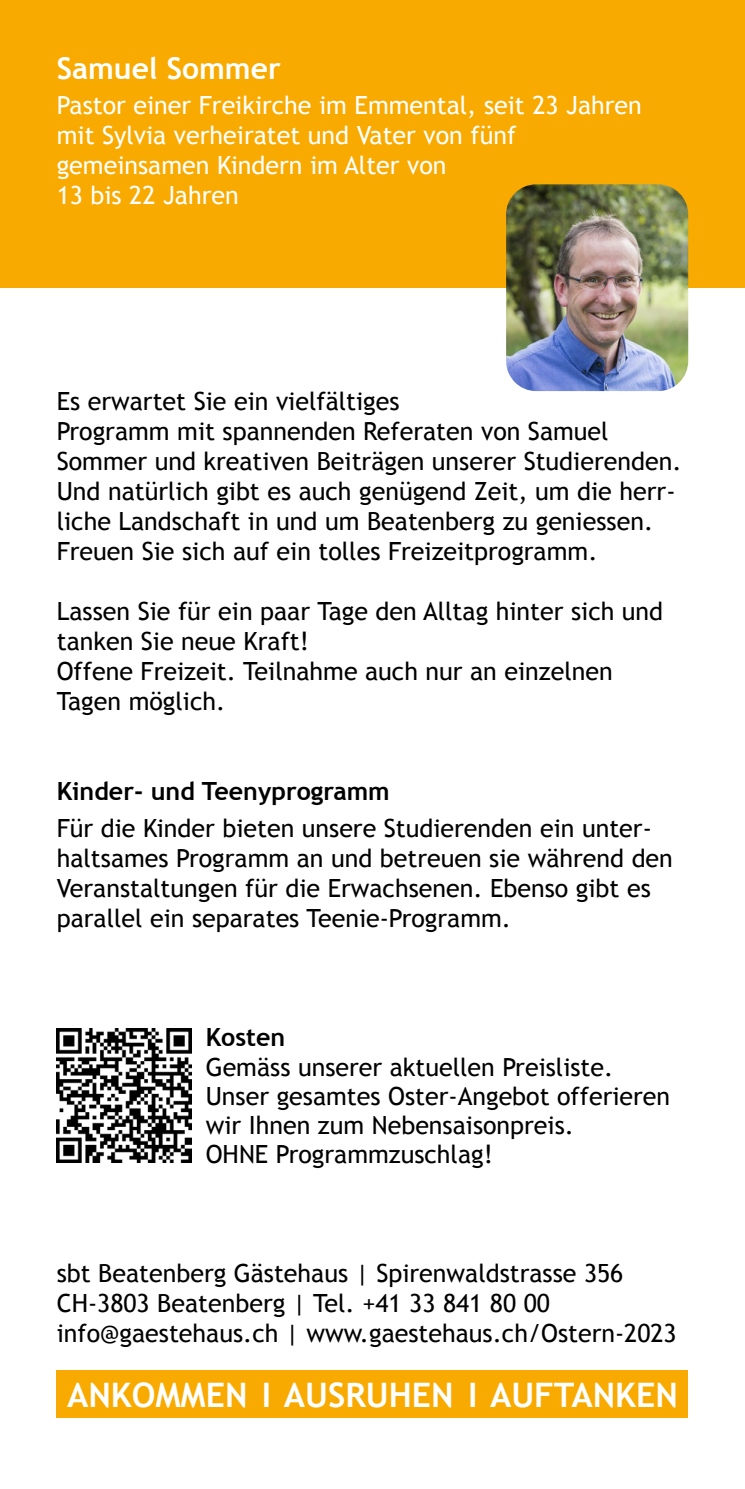
<style>
.page{position:relative;width:745px;height:1489px;background:#fff}
.page>*{position:absolute;margin:0;border:0;box-sizing:border-box;transform-origin:0 0}
.t1{font:700 33.75px "Trebuchet MS";color:#fff}
.t2{font:700 30px "Trebuchet MS";color:#fff}
.t3{font:25px/30px "Trebuchet MS";color:#000}
.t4{font:25px/30px "Trebuchet MS";color:#fff}
.t5{font:700 25px "Trebuchet MS";color:#000}
</style>
<div class="page">
<div style="left:0;top:0;width:744px;height:288px;background:#f8aa00"></div>
<div style="left:57px;top:1370px;width:630px;height:47px;background:#f8aa00"></div>
<img style="left:506px;top:184px;width:181px;height:207px">
<img style="left:57px;top:1028px;width:134px;height:134px">
<p class="t2" style="left:57px;top:49px;width:225px">Samuel Sommer</p>
<p class="t4" style="left:57px;top:90px;width:586px">Pastor einer Freikirche im Emmental, seit 23 Jahren mit Sylvia verheiratet und Vater von fünf gemeinsamen Kindern im Alter von<br>13 bis 22 Jahren</p>
<p class="t3" style="left:57px;top:386px;width:625px">Es erwartet Sie ein vielfältiges<br>Programm mit spannenden Referaten von Samuel Sommer und kreativen Beiträgen unserer Studierenden.<br>Und natürlich gibt es auch genügend Zeit, um die herr&shy;liche Landschaft in und um Beatenberg zu geniessen.<br>Freuen Sie sich auf ein tolles Freizeitprogramm.</p>
<p class="t3" style="left:57px;top:596px;width:607px">Lassen Sie für ein paar Tage den Alltag hinter sich und tanken Sie neue Kraft!<br>Offene Freizeit. Teilnahme auch nur an einzelnen Tagen möglich.</p>
<p class="t5" style="left:57px;top:775px;width:334px">Kinder- und Teenyprogramm</p>
<p class="t3" style="left:57px;top:813px;width:617px">Für die Kinder bieten unsere Studierenden ein unter&shy;haltsames Programm an und betreuen sie während den Veranstaltungen für die Erwachsenen. Ebenso gibt es parallel ein separates Teenie-Programm.</p>
<p class="t5" style="left:206px;top:1021px;width:81px">Kosten</p>
<p class="t3" style="left:206px;top:1052px;width:465px;line-height:29px">Gemäss unserer aktuellen Preisliste.<br>Unser gesamtes Oster-Angebot offerieren wir Ihnen zum Nebensaisonpreis.<br>OHNE Programmzuschlag!</p>
<p class="t3" style="left:57px;top:1258px;width:621px">sbt Beatenberg Gästehaus | Spirenwaldstrasse 356<br>CH-3803 Beatenberg | Tel. +41 33 841 80 00 info@gaestehaus.ch | www.gaestehaus.ch/Ostern-2023</p>
<h1 class="t1" style="left:67px;top:1373px;width:612px">ANKOMMEN I AUSRUHEN I AUFTANKEN</h1>
</div>
